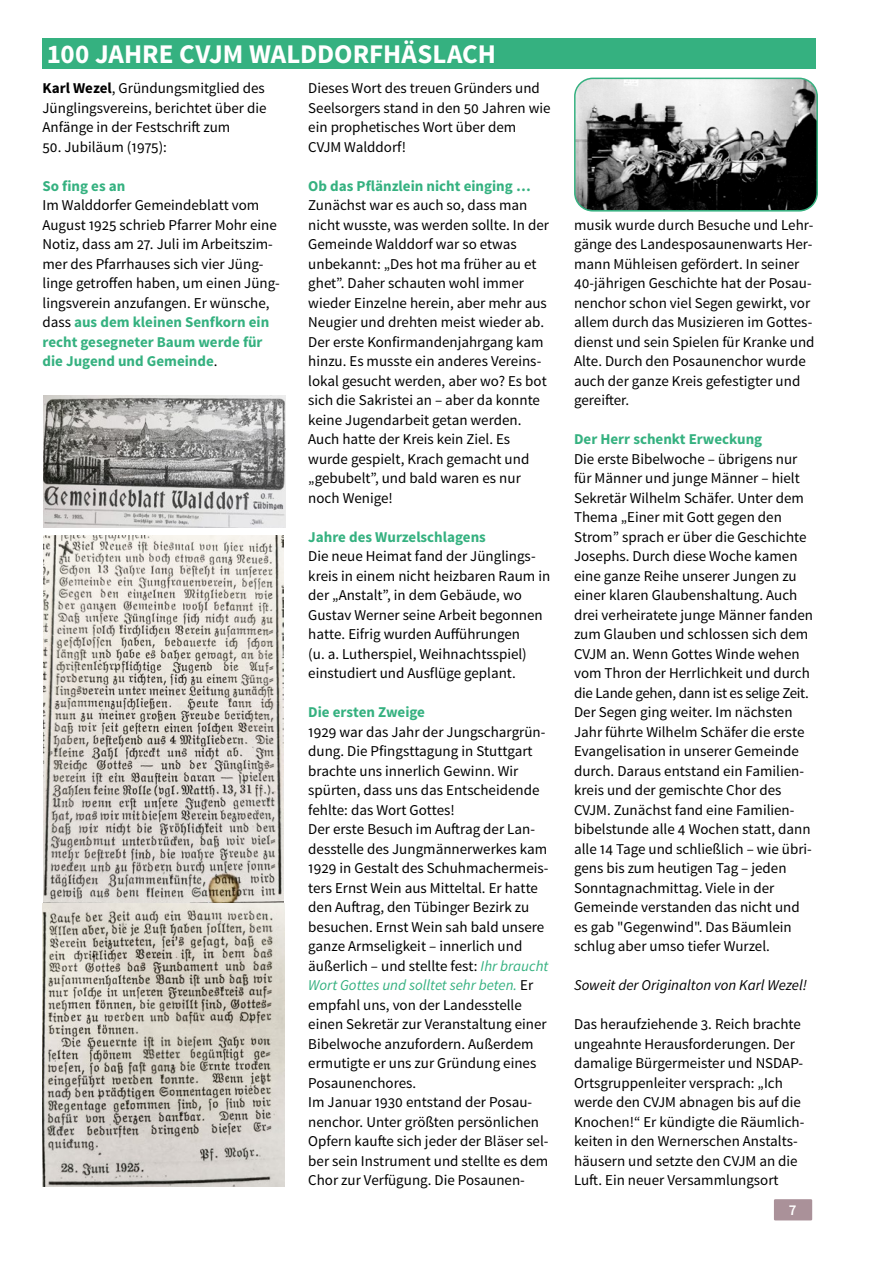
<style>
.page{position:relative;width:893px;height:1263px;background:#fff}
.page>*{position:absolute;margin:0;border:0;box-sizing:border-box;transform-origin:0 0}
.t1{font:700 27px "Source Sans Pro";color:#fff}
.t2{font:15px/19.5px "Source Sans Pro";color:#000}
.t3{font:700 15px "Source Sans Pro";color:#35b180}
.t4{font:italic 15px "Source Sans Pro";color:#000}
.t5{font:600 15px "Source Sans Pro";color:#fff}
.s1{font-weight:700}
.s2{font-weight:700;color:#35b180}
.s3{font-style:italic;color:#35b180}
</style>
<div class="page">
<div style="left:774px;top:1199px;width:38px;height:21px;background:#aa9199"></div>
<div style="left:43px;top:38px;width:773px;height:31px;background:#35b180"></div>
<img style="left:43px;top:536px;width:241px;height:368px">
<img style="left:43px;top:904px;width:242px;height:282px">
<img style="left:575px;top:78px;width:242px;height:131px">
<div style="left:574px;top:78px;width:244px;height:134px;border:2px solid #35b180;border-radius:18px"></div>
<img style="left:43px;top:395px;width:243px;height:133px">
<h1 class="t1" style="left:47px;top:36px;width:451px">100 JAHRE CVJM WALDDORFHÄSLACH</h1>
<p class="t2" style="left:43px;top:79px;width:225px;text-align:justify"><span class="s1">Karl Wezel</span>, Gründungsmitglied des Jünglingsvereins, berichtet über die Anfänge in der Festschrift zum</p>
<p class="t2" style="left:43px;top:137px;width:126px">50. Jubiläum (1975):</p>
<p class="t3" style="left:43px;top:176px;width:84px">So fing es an</p>
<p class="t2" style="left:43px;top:196px;width:239px">Im Walddorfer Gemeindeblatt vom August 1925 schrieb Pfarrer Mohr eine Notiz, dass am 27. Juli im Arbeitszim&shy;mer des Pfarrhauses sich vier Jüng&shy;linge getroffen haben, um einen Jüng&shy;lingsverein anzufangen. Er wünsche, dass <span class="s2">aus dem kleinen Senfkorn ein recht gesegneter Baum werde für die Jugend und Gemeinde</span>.</p>
<p class="t2" style="left:308px;top:79px;width:244px">Dieses Wort des treuen Gründers und<br>Seelsorgers stand in den 50 Jahren wie ein prophetisches Wort über dem<br>CVJM Walddorf!</p>
<p class="t3" style="left:308px;top:176px;width:224px">Ob das Pflänzlein nicht einging …</p>
<p class="t2" style="left:308px;top:196px;width:242px">Zunächst war es auch so, dass man nicht wusste, was werden sollte. In der Gemeinde Walddorf war so etwas unbekannt: „Des hot ma früher au et ghet”. Daher schauten wohl immer wieder Einzelne herein, aber mehr aus Neugier und drehten meist wieder ab.<br>Der erste Konfirmandenjahrgang kam hinzu. Es musste ein anderes Vereins&shy;lokal gesucht werden, aber wo? Es bot sich die Sakristei an – aber da konnte keine Jugendarbeit getan werden.<br>Auch hatte der Kreis kein Ziel. Es wurde gespielt, Krach gemacht und „gebubelt”, und bald waren es nur noch Wenige!</p>
<p class="t3" style="left:308px;top:527px;width:179px">Jahre des Wurzelschlagens</p>
<p class="t2" style="left:308px;top:547px;width:243px">Die neue Heimat fand der Jünglings&shy;kreis in einem nicht heizbaren Raum in der „Anstalt”, in dem Gebäude, wo Gustav Werner seine Arbeit begonnen hatte. Eifrig wurden Aufführungen<br>(u. a. Lutherspiel, Weihnachtsspiel) einstudiert und Ausflüge geplant.</p>
<p class="t3" style="left:308px;top:702px;width:118px">Die ersten Zweige</p>
<p class="t2" style="left:308px;top:722px;width:242px">1929 war das Jahr der Jungschargrün&shy;dung. Die Pfingsttagung in Stuttgart brachte uns innerlich Gewinn. Wir spürten, dass uns das Entscheidende fehlte: das Wort Gottes!<br>Der erste Besuch im Auftrag der Lan&shy;desstelle des Jungmännerwerkes kam 1929 in Gestalt des Schuhmachermeis&shy;ters Ernst Wein aus Mitteltal. Er hatte den Auftrag, den Tübinger Bezirk zu besuchen. Ernst Wein sah bald unsere ganze Armseligkeit – innerlich und äußerlich – und stellte fest: <span class="s3">Ihr braucht Wort Gottes und solltet sehr beten.</span> Er empfahl uns, von der Landesstelle einen Sekretär zur Veranstaltung einer Bibelwoche anzufordern. Außerdem ermutigte er uns zur Gründung eines Posaunenchores.<br>Im Januar 1930 entstand der Posau&shy;nenchor. Unter größten persönlichen Opfern kaufte sich jeder der Bläser sel&shy;ber sein Instrument und stellte es dem Chor zur Verfügung. Die Posaunen-</p>
<p class="t2" style="left:574px;top:215px;width:242px">musik wurde durch Besuche und Lehr&shy;gänge des Landesposaunenwarts Her&shy;mann Mühleisen gefördert. In seiner 40-jährigen Geschichte hat der Posau&shy;nenchor schon viel Segen gewirkt, vor allem durch das Musizieren im Gottes&shy;dienst und sein Spielen für Kranke und Alte. Durch den Posaunenchor wurde auch der ganze Kreis gefestigter und gereifter.</p>
<p class="t3" style="left:574px;top:429px;width:190px">Der Herr schenkt Erweckung</p>
<p class="t2" style="left:574px;top:449px;width:240px">Die erste Bibelwoche – übrigens nur für Männer und junge Männer – hielt Sekretär Wilhelm Schäfer. Unter dem Thema „Einer mit Gott gegen den Strom” sprach er über die Geschichte Josephs. Durch diese Woche kamen eine ganze Reihe unserer Jungen zu einer klaren Glaubenshaltung. Auch drei verheiratete junge Männer fanden zum Glauben und schlossen sich dem CVJM an. Wenn Gottes Winde wehen vom Thron der Herrlichkeit und durch die Lande gehen, dann ist es selige Zeit.<br>Der Segen ging weiter. Im nächsten Jahr führte Wilhelm Schäfer die erste Evangelisation in unserer Gemeinde durch. Daraus entstand ein Familien&shy;kreis und der gemischte Chor des CVJM. Zunächst fand eine Familien&shy;bibelstunde alle 4 Wochen statt, dann alle 14 Tage und schließlich – wie übri&shy;gens bis zum heutigen Tag – jeden Sonntagnachmittag. Viele in der Gemeinde verstanden das nicht und es gab "Gegenwind". Das Bäumlein schlug aber umso tiefer Wurzel.</p>
<p class="t4" style="left:574px;top:976px;width:234px">Soweit der Originalton von Karl Wezel!</p>
<p class="t2" style="left:574px;top:1015px;width:232px">Das heraufziehende 3. Reich brachte ungeahnte Herausforderungen. Der damalige Bürgermeister und NSDAP-Ortsgruppenleiter versprach: „Ich werde den CVJM abnagen bis auf die Knochen!“ Er kündigte die Räumlich&shy;keiten in den Wernerschen Anstalts&shy;häusern und setzte den CVJM an die Luft. Ein neuer Versammlungsort</p>
<p class="t5" style="left:789px;top:1200px;width:9px">7</p>
</div>
